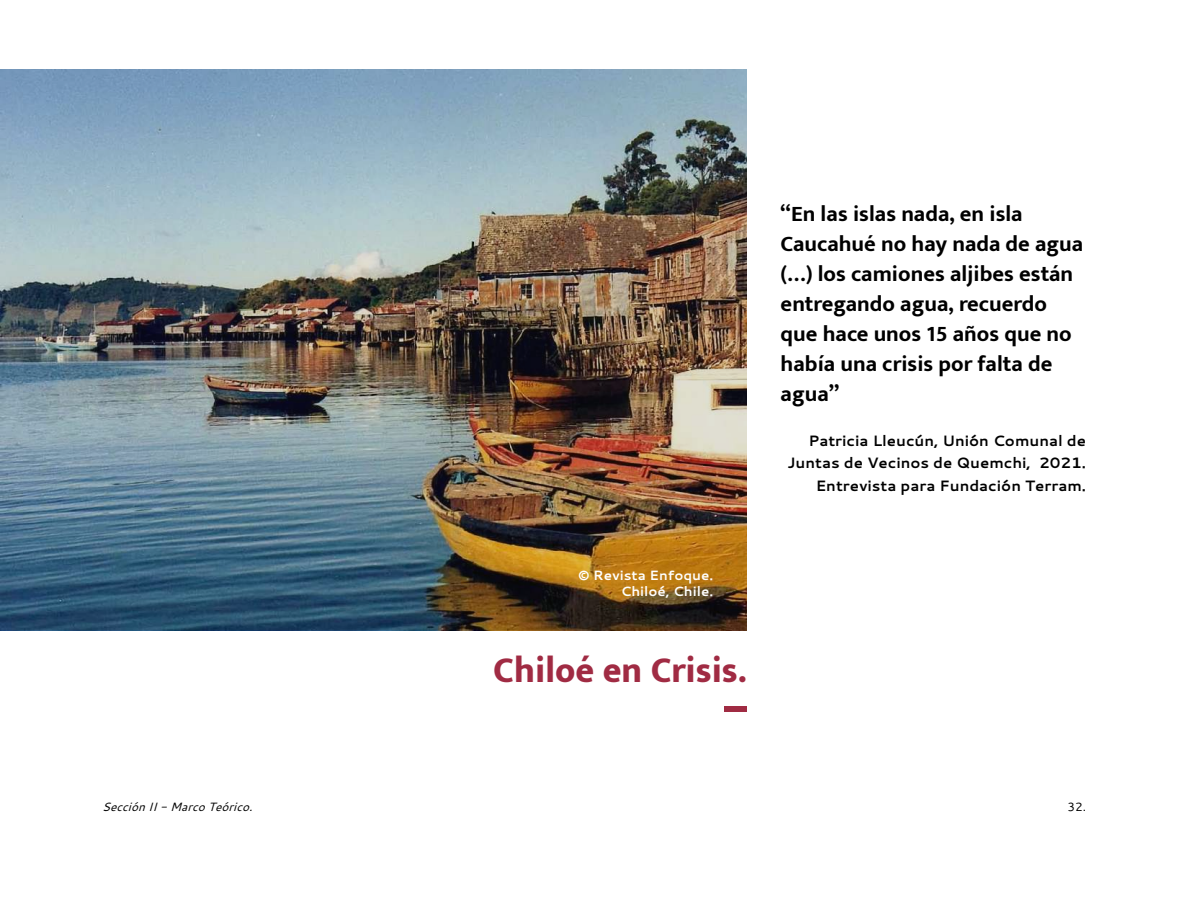
<style>
.page{position:relative;width:1188px;height:918px;background:#fff}
.page>*{position:absolute;margin:0;border:0;box-sizing:border-box;transform-origin:0 0}
.t1{font:800 54px "Mukta";color:#a02b43}
.t2{font:800 36px "Mukta";color:#a02b43}
.t3{font:700 22.5px/30px "Mukta";color:#000}
.t4{font:700 15px/22.5px "Cantarell";color:#000;text-align:right}
.t5{font:700 13.5px/16.2px "Cantarell";color:#fff;text-align:right}
.t6{font:italic 12px "Cantarell";color:#000}
.t7{font:12px "Cantarell";color:#000}
</style>
<div class="page">
<img style="left:0;top:69px;width:747px;height:561px">
<p class="t5" style="left:578px;top:567px;width:137px">© Revista Enfoque.<br>Chiloé, Chile.</p>
<h2 class="t2" style="left:493px;top:648px;width:255px">Chiloé en Crisis.</h2>
<h1 class="t1" style="left:722px;top:674px;width:27px">--</h1>
<p class="t3" style="left:781px;top:198px;width:304px">“En las islas nada, en isla<br>Caucahué no hay nada de agua (…) los camiones aljibes están entregando agua, recuerdo que hace unos 15 años que no había una crisis por falta de agua”</p>
<p class="t4" style="left:787px;top:429px;width:300px">Patricia Lleucún, Unión Comunal de<br>Juntas de Vecinos de Quemchi, 2021.<br>Entrevista para Fundación Terram.</p>
<p class="t6" style="left:102px;top:799px;width:152px">Sección II - Marco Teórico.</p>
<p class="t7" style="left:1068px;top:799px;width:20px">32.</p>
</div>
